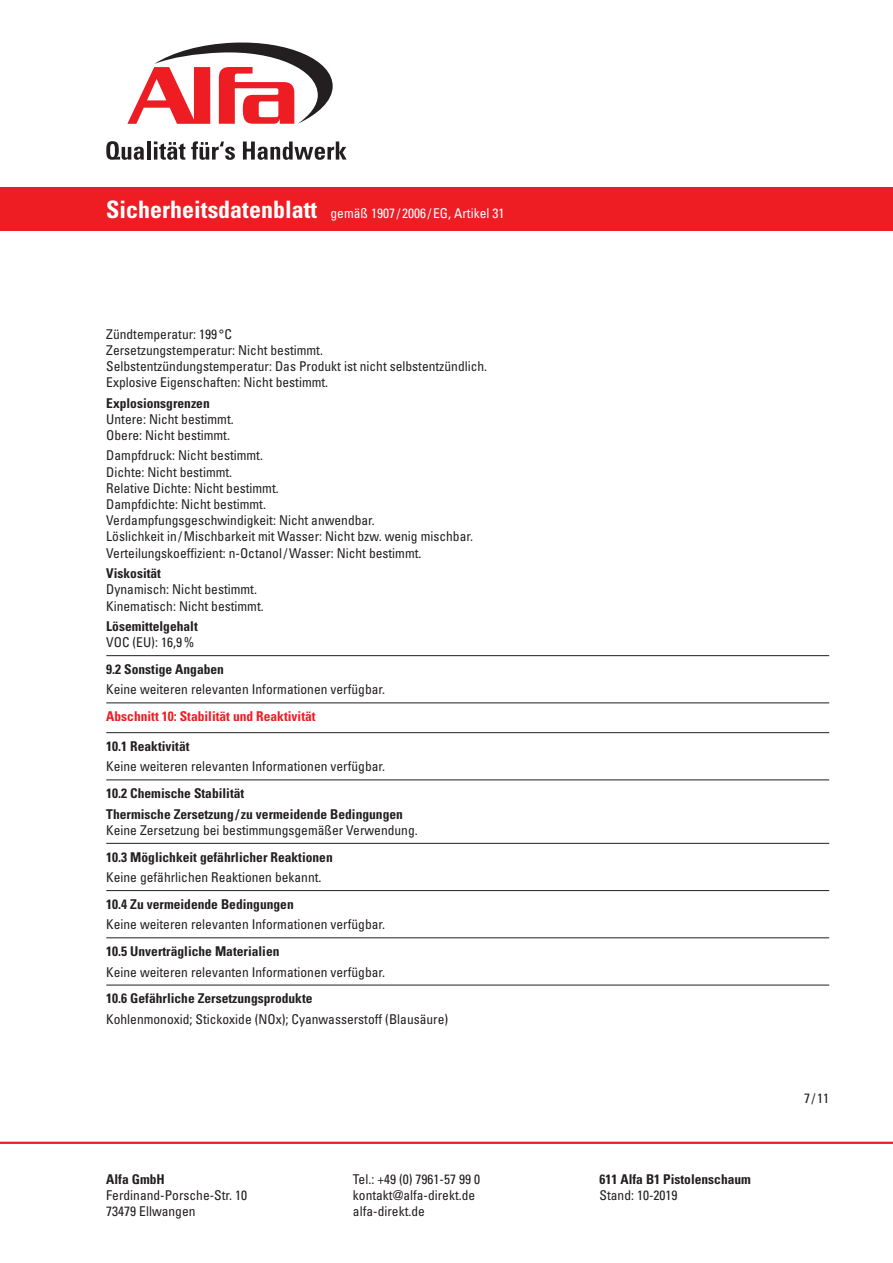
<style>
.page{position:relative;width:893px;height:1263px;background:#fff}
.page>*{position:absolute;margin:0;border:0;box-sizing:border-box;transform-origin:0 0}
.t1{font:condensed 13.5px/16.2px "Univers LT Std";color:#231f20}
.t2{font:700 condensed 13.5px/20.4px "Univers LT Std";color:#231f20}
.t3{font:condensed 13.5px "Univers LT Std";color:#fff}
.t4{font:700 condensed 13.5px "Univers LT Std";color:#ee1d23}
.s1{font-weight:700;font-size:24px}
</style>
<div class="page">
<hr style="left:0;top:1142px;width:893px;height:2px;background:#ee1d23">
<div style="left:0;top:187px;width:893px;height:44px;background:#ee1d23"></div>
<svg style="left:106px;top:141px;width:38px;height:19px"></svg>
<hr style="left:147px;top:141px;width:3px;height:19px;background:#231f20">
<svg style="left:154px;top:141px;width:31px;height:19px"></svg>
<svg style="left:191px;top:141px;width:44px;height:19px"></svg>
<svg style="left:243px;top:141px;width:104px;height:19px"></svg>
<svg style="left:127px;top:42px;width:206px;height:82px"></svg>
<hr style="left:106px;top:655px;width:723px;height:1px;background:#231f20">
<hr style="left:106px;top:732px;width:723px;height:1px;background:#231f20">
<hr style="left:106px;top:780px;width:723px;height:1px;background:#231f20">
<hr style="left:106px;top:843px;width:723px;height:1px;background:#231f20">
<hr style="left:106px;top:890px;width:723px;height:1px;background:#231f20">
<hr style="left:106px;top:937px;width:723px;height:1px;background:#231f20">
<hr style="left:106px;top:985px;width:723px;height:1px;background:#231f20">
<hr style="left:106px;top:703px;width:723px;height:1px;background:#231f20">
<p class="t3" style="left:106px;top:205px;width:400px"><span class="s1">Sicherheitsdatenblatt</span> gemäß 1907 / 2006 /EG, Artikel 31</p>
<p class="t1" style="left:106px;top:325px;width:382px">Zündtemperatur: 199 °C<br>Zersetzungstemperatur: Nicht bestimmt.<br>Selbstentzündungstemperatur: Das Produkt ist nicht selbstentzündlich.<br>Explosive Eigenschaften: Nicht bestimmt.</p>
<p class="t2" style="left:106px;top:392px;width:105px">Explosionsgrenzen</p>
<p class="t1" style="left:106px;top:411px;width:129px">Untere: Nicht bestimmt.<br>Obere: Nicht bestimmt.</p>
<p class="t1" style="left:106px;top:447px;width:368px">Dampfdruck: Nicht bestimmt.<br>Dichte: Nicht bestimmt.<br>Relative Dichte: Nicht bestimmt.<br>Dampfdichte: Nicht bestimmt.<br>Verdampfungsgeschwindigkeit: Nicht anwendbar.<br>Löslichkeit in /Mischbarkeit mit Wasser: Nicht bzw. wenig mischbar.<br>Verteilungskoeffizient: n-Octanol/Wasser: Nicht bestimmt.</p>
<p class="t2" style="left:106px;top:563px;width:56px">Viskosität</p>
<p class="t1" style="left:106px;top:581px;width:159px">Dynamisch: Nicht bestimmt.<br>Kinematisch: Nicht bestimmt.</p>
<p class="t2" style="left:106px;top:616px;width:93px">Lösemittelgehalt</p>
<p class="t1" style="left:106px;top:634px;width:89px">VOC (EU): 16,9%</p>
<p class="t2" style="left:106px;top:659px;width:119px">9.2 Sonstige Angaben</p>
<p class="t1" style="left:106px;top:681px;width:280px">Keine weiteren relevanten Informationen verfügbar.</p>
<p class="t4" style="left:106px;top:708px;width:211px">Abschnitt 10: Stabilität und Reaktivität</p>
<p class="t2" style="left:106px;top:736px;width:85px">10.1 Reaktivität</p>
<p class="t1" style="left:106px;top:758px;width:280px">Keine weiteren relevanten Informationen verfügbar.</p>
<p class="t2" style="left:106px;top:783px;width:298px">10.2 Chemische Stabilität<br>Thermische Zersetzung /zu vermeidende Bedingungen</p>
<p class="t1" style="left:106px;top:822px;width:313px">Keine Zersetzung bei bestimmungsgemäßer Verwendung.</p>
<p class="t2" style="left:106px;top:846px;width:228px">10.3 Möglichkeit gefährlicher Reaktionen</p>
<p class="t1" style="left:106px;top:869px;width:217px">Keine gefährlichen Reaktionen bekannt.</p>
<p class="t2" style="left:106px;top:894px;width:189px">10.4 Zu vermeidende Bedingungen</p>
<p class="t1" style="left:106px;top:916px;width:280px">Keine weiteren relevanten Informationen verfügbar.</p>
<p class="t2" style="left:106px;top:941px;width:175px">10.5 Unverträgliche Materialien</p>
<p class="t1" style="left:106px;top:963px;width:280px">Keine weiteren relevanten Informationen verfügbar.</p>
<p class="t2" style="left:106px;top:988px;width:208px">10.6 Gefährliche Zersetzungsprodukte</p>
<p class="t1" style="left:106px;top:1011px;width:343px">Kohlenmonoxid; Stickoxide (NOx); Cyanwasserstoff (Blausäure)</p>
<p class="t2" style="left:106px;top:1169px;width:60px">Alfa GmbH</p>
<p class="t1" style="left:106px;top:1187px;width:142px">Ferdinand-Porsche-Str. 10<br>73479 Ellwangen</p>
<p class="t1" style="left:353px;top:1171px;width:129px">Tel.: +49 (0) 7961-57 99 0 kontakt@alfa-direkt.de alfa-direkt.de</p>
<p class="t2" style="left:600px;top:1169px;width:153px">611 Alfa B1 Pistolenschaum</p>
<p class="t1" style="left:600px;top:1187px;width:79px">Stand: 10-2019</p>
<p class="t1" style="left:804px;top:1090px;width:27px">7/11</p>
</div>
